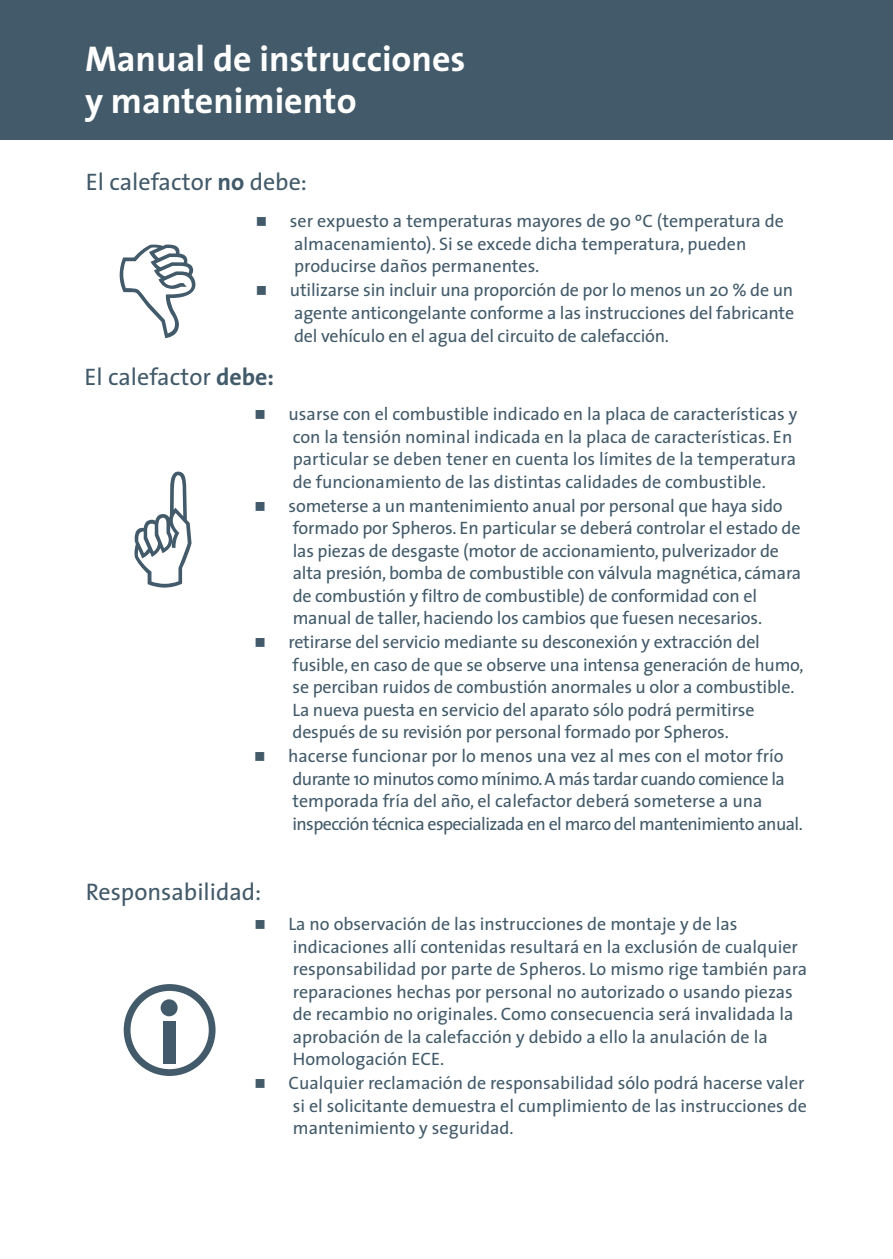
<style>
.page{position:relative;width:893px;height:1259px;background:#fff}
.page>*{position:absolute;margin:0;border:0;box-sizing:border-box;transform-origin:0 0}
.t1{font:700 36px/42px "The Sans";color:#fff}
.t2{font:24px "The Sans";color:#425a69}
.t3{font:18px/22.5px "The Sans";color:#425a69}
.t4{font:18px/22.5px "The Sans";letter-spacing:-.035em;color:#425a69}
.s1{font-weight:700}
</style>
<div class="page">
<div style="left:0;top:0;width:893px;height:140px;background:#425a69"></div>
<div style="left:124px;top:984px;width:92px;height:92px;border:7px solid #425a69;border-radius:50%"></div>
<div style="left:161px;top:999px;width:17px;height:17px;background:#425a69;border-radius:50%"></div>
<div style="left:163px;top:1021px;width:12px;height:43px;background:#425a69"></div>
<h1 class="t1" style="left:85px;top:43px;width:382px">Manual de instrucciones y mantenimiento</h1>
<h2 class="t2" style="left:86px;top:174px;width:223px">El calefactor <span class="s1">no</span> debe:</h2>
<p class="t3" style="left:294px;top:213px;width:491px;text-indent:-38px">■ ser expuesto a temperaturas mayores de 90 ºC (temperatura de almacenamiento). Si se excede dicha temperatura, pueden producirse daños permanentes.</p>
<p class="t3" style="left:294px;top:282px;width:501px;text-align:justify;text-indent:-38px">■ utilizarse sin incluir una proporción de por lo menos un 20 % de un agente anticongelante conforme a las instrucciones del fabricante del vehículo en el agua del circuito de calefacción.</p>
<h2 class="t2" style="left:85px;top:368px;width:191px">El calefactor <span class="s1">debe:</span></h2>
<p class="t3" style="left:293px;top:406px;width:506px;text-indent:-38px">■ usarse con el combustible indicado en la placa de características y con la tensión nominal indicada en la placa de características. En particular se deben tener en cuenta los límites de la temperatura de funcionamiento de las distintas calidades de combustible.</p>
<p class="t3" style="left:293px;top:497px;width:510px;text-indent:-38px">■ someterse a un mantenimiento anual por personal que haya sido formado por Spheros. En particular se deberá controlar el estado de las piezas de desgaste (motor de accionamiento, pulverizador de alta presión, bomba de combustible con válvula magnética, cámara de combustión y filtro de combustible) de conformidad con el manual de taller, haciendo los cambios que fuesen necesarios.</p>
<p class="t3" style="left:292px;top:634px;width:513px;text-indent:-38px">■ retirarse del servicio mediante su desconexión y extracción del fusible, en caso de que se observe una intensa generación de humo, se perciban ruidos de combustión anormales u olor a combustible.<br>La nueva puesta en servicio del aparato sólo podrá permitirse después de su revisión por personal formado por Spheros.</p>
<p class="t4" style="left:292px;top:748px;width:512px;text-indent:-38px">■ hacerse funcionar por lo menos una vez al mes con el motor frío durante 10 minutos como mínimo.A más tardar cuando comience la temporada fría del año, el calefactor deberá someterse a una inspección técnica especializada en el marco del mantenimiento anual.</p>
<h2 class="t2" style="left:86px;top:883px;width:177px">Responsabilidad:</h2>
<p class="t3" style="left:293px;top:915px;width:516px;text-indent:-38px">■ La no observación de las instrucciones de montaje y de las indicaciones allí contenidas resultará en la exclusión de cualquier responsabilidad por parte de Spheros. Lo mismo rige también para reparaciones hechas por personal no autorizado o usando piezas de recambio no originales. Como consecuencia será invalidada la aprobación de la calefacción y debido a ello la anulación de la Homologación ECE.</p>
<p class="t3" style="left:293px;top:1074px;width:516px;text-indent:-38px">■ Cualquier reclamación de responsabilidad sólo podrá hacerse valer si el solicitante demuestra el cumplimiento de las instrucciones de mantenimiento y seguridad.</p>
</div>
